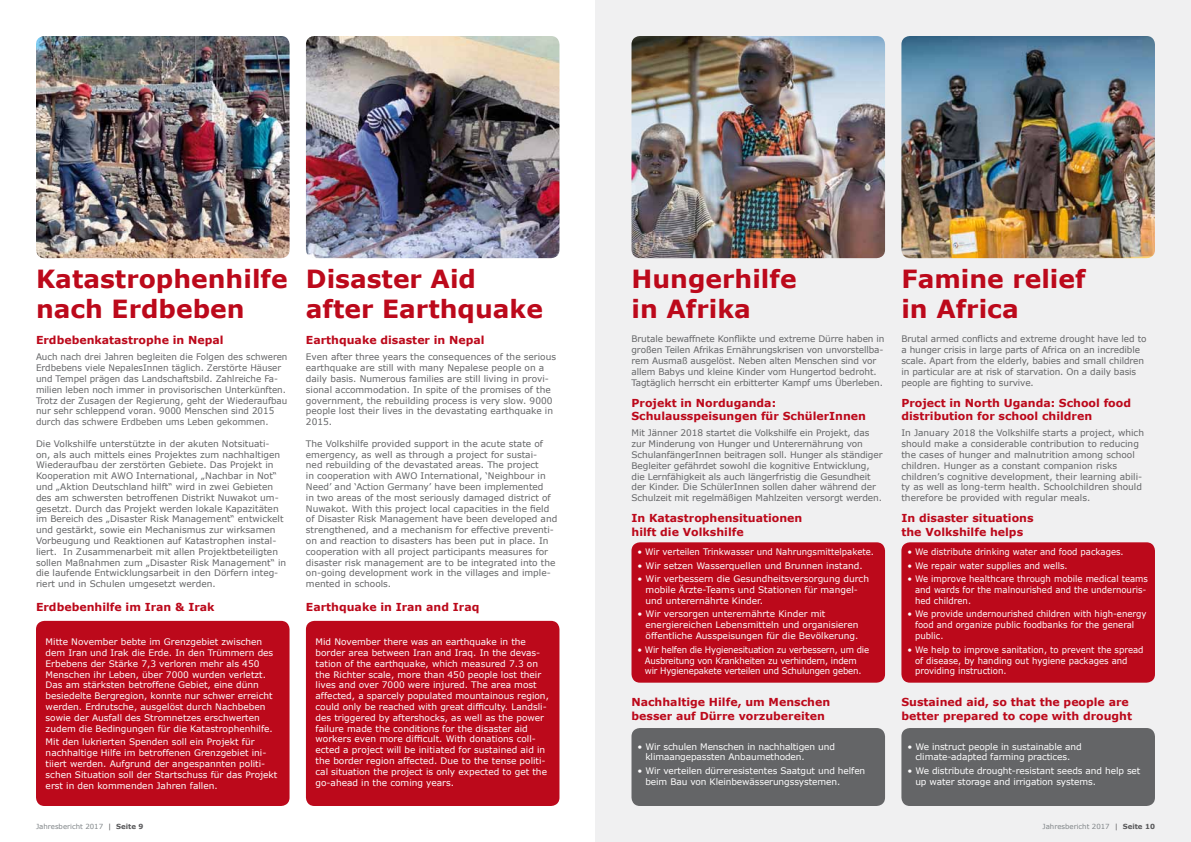
<style>
.page{position:relative;width:1191px;height:842px;background:#fff}
.page>*{position:absolute;margin:0;border:0;box-sizing:border-box;transform-origin:0 0}
.t1{font:700 25px/30px "Verdana";color:#bc091b}
.t2{font:700 11px/13.2px "Verdana";color:#bc091b}
.t3{font:9px/10.8px "Verdana";color:#646567}
.t4{font:9px/10.8px "Verdana";color:#fff}
.t5{font:9px/10.8px "Verdana";color:#fff;scale:.95 1}
.t6{font:9px/10.8px "Verdana";letter-spacing:-.02em;color:#fff;text-align:center;scale:.95 1}
.t7{font:7px "Verdana";color:#818689}
.s1{color:#58585a}
.s2{font-weight:700;color:#58585a}
</style>
<div class="page">
<div style="left:595px;top:0;width:596px;height:842px;background:#f0f0f1"></div>
<div style="left:631px;top:542px;width:254px;height:141px;background:#bc091b;border-radius:9px"></div>
<div style="left:36px;top:621px;width:253px;height:185px;background:#bc091b;border-radius:9px"></div>
<div style="left:306px;top:621px;width:253px;height:185px;background:#bc091b;border-radius:9px"></div>
<div style="left:901px;top:542px;width:254px;height:141px;background:#bc091b;border-radius:9px"></div>
<div style="left:631px;top:728px;width:254px;height:78px;background:#646567;border-radius:9px"></div>
<div style="left:901px;top:728px;width:254px;height:78px;background:#646567;border-radius:9px"></div>
<img style="left:631px;top:36px;width:254px;height:222px">
<img style="left:36px;top:36px;width:253px;height:222px">
<img style="left:901px;top:36px;width:254px;height:222px">
<img style="left:306px;top:36px;width:253px;height:222px">
<h1 class="t1" style="left:36px;top:264px;width:253px">Katastrophenhilfe nach Erdbeben</h1>
<h1 class="t1" style="left:306px;top:264px;width:238px">Disaster Aid after Earthquake</h1>
<p class="t2" style="left:36px;top:333px;width:189px">Erdbebenkatastrophe in Nepal</p>
<p class="t3" style="left:36px;top:352px;width:253px">Auch nach drei Jahren begleiten die Folgen des schweren Erdbebens viele NepalesInnen täglich. Zerstörte Häuser und Tempel prägen das Landschaftsbild. Zahlreiche Fa&shy;milien leben noch immer in provisorischen Unterkünften.<br>Trotz der Zusagen der Regierung, geht der Wiederaufbau nur sehr schleppend voran. 9000 Menschen sind 2015 durch das schwere Erdbeben ums Leben gekommen.</p>
<p class="t3" style="left:36px;top:438px;width:252px">Die Volkshilfe unterstützte in der akuten Notsituati&shy;on, als auch mittels eines Projektes zum nachhaltigen Wiederaufbau der zerstörten Gebiete. Das Projekt in Kooperation mit AWO International, „Nachbar in Not“ und „Aktion Deutschland hilft“ wird in zwei Gebieten des am schwersten betroffenen Distrikt Nuwakot um&shy;gesetzt. Durch das Projekt werden lokale Kapazitäten im Bereich des „Disaster Risk Management“ entwickelt und gestärkt, sowie ein Mechanismus zur wirksamen Vorbeugung und Reaktionen auf Katastrophen instal&shy;liert. In Zusammenarbeit mit allen Projektbeteiligten sollen Maßnahmen zum „Disaster Risk Management“ in die laufende Entwicklungsarbeit in den Dörfern integ&shy;riert und in Schulen umgesetzt werden.</p>
<p class="t2" style="left:36px;top:600px;width:180px">Erdbebenhilfe im Iran &amp; Irak</p>
<p class="t4" style="left:46px;top:636px;width:229px">Mitte November bebte im Grenzgebiet zwischen dem Iran und Irak die Erde. In den Trümmern des Erbebens der Stärke 7,3 verloren mehr als 450<br>Menschen ihr Leben, über 7000 wurden verletzt.<br>Das am stärksten betroffene Gebiet, eine dünn besiedelte Bergregion, konnte nur schwer erreicht werden. Erdrutsche, ausgelöst durch Nachbeben sowie der Ausfall des Stromnetzes erschwerten zudem die Bedingungen für die Katastrophenhilfe.</p>
<p class="t4" style="left:46px;top:736px;width:233px">Mit den lukrierten Spenden soll ein Projekt für nachhaltige Hilfe im betroffenen Grenzgebiet ini&shy;tiiert werden. Aufgrund der angespannten politi&shy;schen Situation soll der Startschuss für das Projekt erst in den kommenden Jahren fallen.</p>
<p class="t2" style="left:306px;top:333px;width:180px">Earthquake disaster in Nepal</p>
<p class="t3" style="left:306px;top:352px;width:252px">Even after three years the consequences of the serious earthquake are still with many Nepalese people on a daily basis. Numerous families are still living in provi&shy;sional accommodation. In spite of the promises of the government, the rebuilding process is very slow. 9000 people lost their lives in the devastating earthquake in 2015.</p>
<p class="t3" style="left:306px;top:438px;width:253px">The Volkshilfe provided support in the acute state of emergency, as well as through a project for sustai-<br>ned rebuilding of the devastated areas. The project<br>in cooperation with AWO International, ‘Neighbour in Need’ and ‘Action Germany’ have been implemented<br>in two areas of the most seriously damaged district of Nuwakot. With this project local capacities in the field of Disaster Risk Management have been developed and strengthened, and a mechanism for effective preventi&shy;on and reaction to disasters has been put in place. In cooperation with all project participants measures for disaster risk management are to be integrated into the on-going development work in the villages and imple&shy;mented in schools.</p>
<p class="t2" style="left:306px;top:600px;width:175px">Earthquake in Iran and Iraq</p>
<p class="t4" style="left:315px;top:636px;width:235px">Mid November there was an earthquake in the border area between Iran and Iraq. In the devas&shy;tation of the earthquake, which measured 7.3 on the Richter scale, more than 450 people lost their lives and over 7000 were injured. The area most affected, a sparcely populated mountainous region, could only be reached with great difficulty. Landsli&shy;des triggered by aftershocks, as well as the power failure made the conditions for the disaster aid workers even more difficult. With donations coll&shy;ected a project will be initiated for sustained aid in the border region affected. Due to the tense politi&shy;cal situation the project is only expected to get the go-ahead in the coming years.</p>
<h1 class="t1" style="left:631px;top:264px;width:167px">Hungerhilfe in Afrika</h1>
<h1 class="t1" style="left:901px;top:264px;width:186px">Famine relief in Africa</h1>
<p class="t3" style="left:631px;top:334px;width:254px">Brutale bewaffnete Konflikte und extreme Dürre haben in großen Teilen Afrikas Ernährungskrisen von unvorstellba&shy;rem Ausmaß ausgelöst. Neben alten Menschen sind vor allem Babys und kleine Kinder vom Hungertod bedroht.<br>Tagtäglich herrscht ein erbitterter Kampf ums Überleben.</p>
<p class="t2" style="left:631px;top:396px;width:236px">Projekt in Norduganda:<br>Schulausspeisungen für SchülerInnen</p>
<p class="t3" style="left:631px;top:428px;width:252px">Mit Jänner 2018 startet die Volkshilfe ein Projekt, das zur Minderung von Hunger und Unterernährung von SchulanfängerInnen beitragen soll. Hunger als ständiger Begleiter gefährdet sowohl die kognitive Entwicklung, die Lernfähigkeit als auch längerfristig die Gesundheit der Kinder. Die SchülerInnen sollen daher während der Schulzeit mit regelmäßigen Mahlzeiten versorgt werden.</p>
<p class="t2" style="left:631px;top:512px;width:172px">In Katastrophensituationen hilft die Volkshilfe</p>
<p class="t5" style="left:637px;top:546px;width:250px">• Wir verteilen Trinkwasser und Nahrungsmittelpakete.</p>
<p class="t4" style="left:637px;top:560px;width:227px">• Wir setzen Wasserquellen und Brunnen instand.</p>
<p class="t4" style="left:645px;top:573px;width:225px;text-indent:-8px">• Wir verbessern die Gesundheitsversorgung durch mobile Ärzte-Teams und Stationen für mangel&shy;und unterernährte Kinder.</p>
<p class="t4" style="left:645px;top:609px;width:214px;text-indent:-8px">• Wir versorgen unterernährte Kinder mit energiereichen Lebensmitteln und organisieren öffentliche Ausspeisungen für die Bevölkerung.</p>
<p class="t6" style="left:637px;top:644px;width:245px">• Wir helfen die Hygienesituation zu verbessern, um die<br>Ausbreitung von Krankheiten zu verhindern, indem<br>wir Hygienepakete verteilen und Schulungen geben.</p>
<p class="t2" style="left:631px;top:695px;width:200px">Nachhaltige Hilfe, um Menschen besser auf Dürre vorzubereiten</p>
<p class="t4" style="left:645px;top:741px;width:191px;text-indent:-8px">• Wir schulen Menschen in nachhaltigen und klimaangepassten Anbaumethoden.</p>
<p class="t4" style="left:645px;top:765px;width:221px;text-indent:-8px">• Wir verteilen dürreresistentes Saatgut und helfen beim Bau von Kleinbewässerungssystemen.</p>
<p class="t3" style="left:901px;top:334px;width:246px">Brutal armed conflicts and extreme drought have led to a hunger crisis in large parts of Africa on an incredible scale. Apart from the elderly, babies and small children in particular are at risk of starvation. On a daily basis people are fighting to survive.</p>
<p class="t2" style="left:901px;top:396px;width:231px">Project in North Uganda: School food distribution for school children</p>
<p class="t3" style="left:901px;top:428px;width:244px">In January 2018 the Volkshilfe starts a project, which should make a considerable contribution to reducing the cases of hunger and malnutrition among school children. Hunger as a constant companion risks children’s cognitive development, their learning abili&shy;ty as well as long-term health. Schoolchildren should therefore be provided with regular meals.</p>
<p class="t2" style="left:901px;top:512px;width:134px">In disaster situations the Volkshilfe helps</p>
<p class="t5" style="left:907px;top:546px;width:229px">• We distribute drinking water and food packages.</p>
<p class="t5" style="left:907px;top:560px;width:170px">• We repair water supplies and wells.</p>
<p class="t5" style="left:915px;top:573px;width:247px;text-indent:-8px">• We improve healthcare through mobile medical teams and wards for the malnourished and the undernouris&shy;hed children.</p>
<p class="t5" style="left:915px;top:609px;width:245px;text-indent:-8px">• We provide undernourished children with high-energy food and organize public foodbanks for the general public.</p>
<p class="t5" style="left:915px;top:644px;width:242px;text-indent:-8px">• We help to improve sanitation, to prevent the spread of disease, by handing out hygiene packages and providing instruction.</p>
<p class="t2" style="left:901px;top:695px;width:232px">Sustained aid, so that the people are better prepared to cope with drought</p>
<p class="t4" style="left:907px;top:741px;width:176px;text-align:center">• We instruct people in sustainable and climate-adapted farming practices.</p>
<p class="t4" style="left:915px;top:765px;width:227px;text-indent:-8px">• We distribute drought-resistant seeds and help set up water storage and irrigation systems.</p>
<p class="t7" style="left:36px;top:821px;width:109px">Jahresbericht 2017 <span class="s1">|</span> <span class="s2">Seite 9</span></p>
<p class="t7" style="left:1042px;top:821px;width:114px">Jahresbericht 2017 <span class="s1">|</span> <span class="s2">Seite 10</span></p>
</div>
